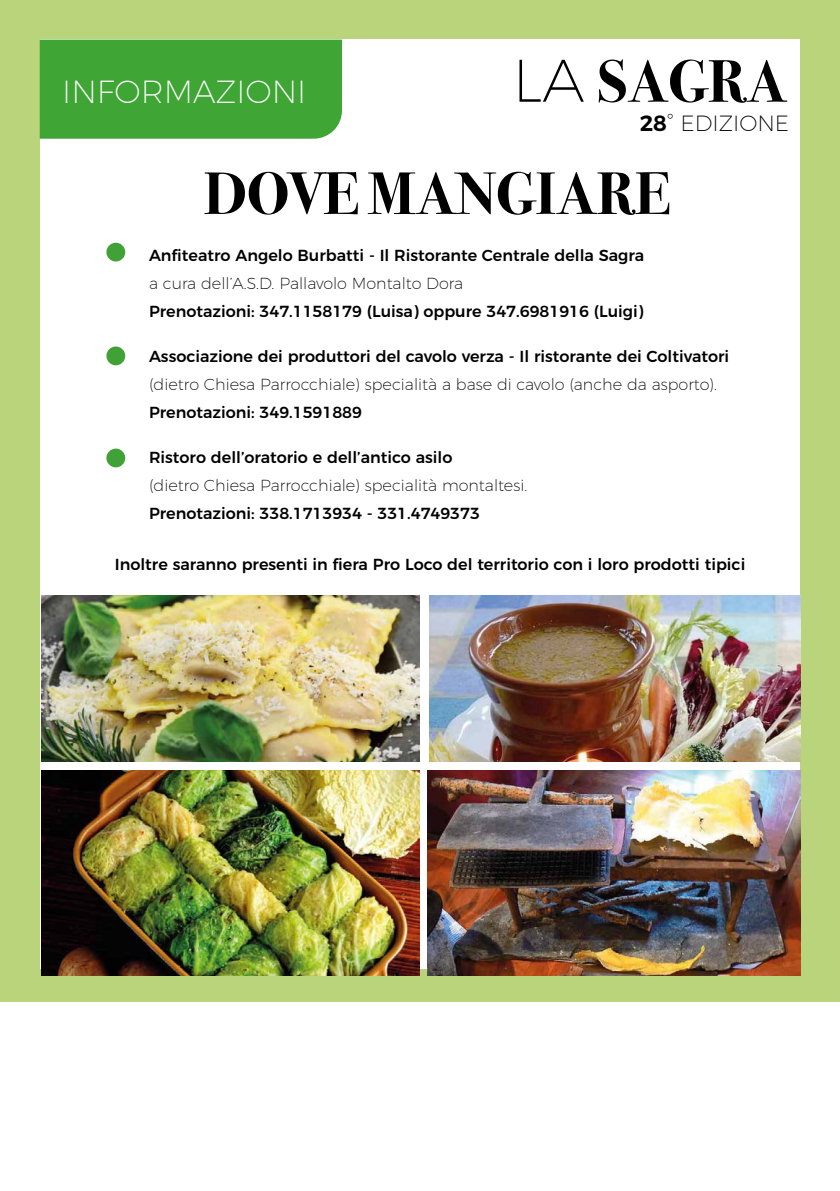
<style>
.page{position:relative;width:840px;height:1191px;background:#fff}
.page>*{position:absolute;margin:0;border:0;box-sizing:border-box;transform-origin:0 0}
.t1{font:700 60px "Bodoni Svty Two OSITCTT";color:#000}
.t2{font:200 32px "Montserrat";color:#fff}
.t3{font:200 22px "Montserrat";color:#000}
.t4{font:500 16px "Montserrat";color:#000}
.t5{font:200 16px "Montserrat";color:#000}
.s1{font-family:"Montserrat";font-weight:200}
.s2{font-weight:600}
</style>
<div class="page">
<div style="left:0;top:0;width:839px;height:1191px;background:#b9d47a"></div>
<div style="left:40px;top:40px;width:759px;height:929px;background:#fff"></div>
<div style="left:40px;top:40px;width:302px;height:99px;background:#3fa535"></div>
<div style="left:106px;top:243px;width:19px;height:18px;background:#3fa136;border-radius:50%"></div>
<div style="left:106px;top:346px;width:19px;height:19px;background:#3fa136;border-radius:50%"></div>
<div style="left:106px;top:448px;width:19px;height:19px;background:#3fa136;border-radius:50%"></div>
<div style="left:0;top:1002px;width:839px;height:189px;background:#fff"></div>
<img style="left:41px;top:595px;width:378px;height:166px">
<img style="left:429px;top:595px;width:371px;height:166px">
<img style="left:427px;top:770px;width:373px;height:205px">
<img style="left:41px;top:770px;width:378px;height:205px">
<h2 class="t2" style="left:62px;top:67px;width:245px">INFORMAZIONI</h2>
<h1 class="t1" style="left:512px;top:46px;width:276px"><span class="s1">LA</span> SAGRA</h1>
<h3 class="t3" style="left:639px;top:106px;width:151px"><span class="s2">28</span>˚ EDIZIONE</h3>
<h1 class="t1" style="left:204px;top:158px;width:468px">DOVE MANGIARE</h1>
<p class="t4" style="left:149px;top:242px;width:496px">Anfiteatro Angelo Burbatti - Il Ristorante Centrale della Sagra</p>
<p class="t5" style="left:149px;top:271px;width:315px">a cura dell’A.S.D. Pallavolo Montalto Dora</p>
<p class="t4" style="left:149px;top:298px;width:495px">Prenotazioni: 347.1158179 (Luisa) oppure 347.6981916 (Luigi)</p>
<p class="t4" style="left:149px;top:343px;width:581px">Associazione dei produttori del cavolo verza - Il ristorante dei Coltivatori</p>
<p class="t5" style="left:149px;top:372px;width:569px">(dietro Chiesa Parrocchiale) specialità a base di cavolo (anche da asporto).</p>
<p class="t4" style="left:149px;top:399px;width:214px">Prenotazioni: 349.1591889</p>
<p class="t4" style="left:149px;top:444px;width:305px">Ristoro dell’oratorio e dell’antico asilo</p>
<p class="t5" style="left:149px;top:473px;width:379px">(dietro Chiesa Parrocchiale) specialità montaltesi.</p>
<p class="t4" style="left:149px;top:500px;width:332px">Prenotazioni: 338.1713934 - 331.4749373</p>
<p class="t4" style="left:115px;top:551px;width:631px">Inoltre saranno presenti in fiera Pro Loco del territorio con i loro prodotti tipici</p>
</div>
